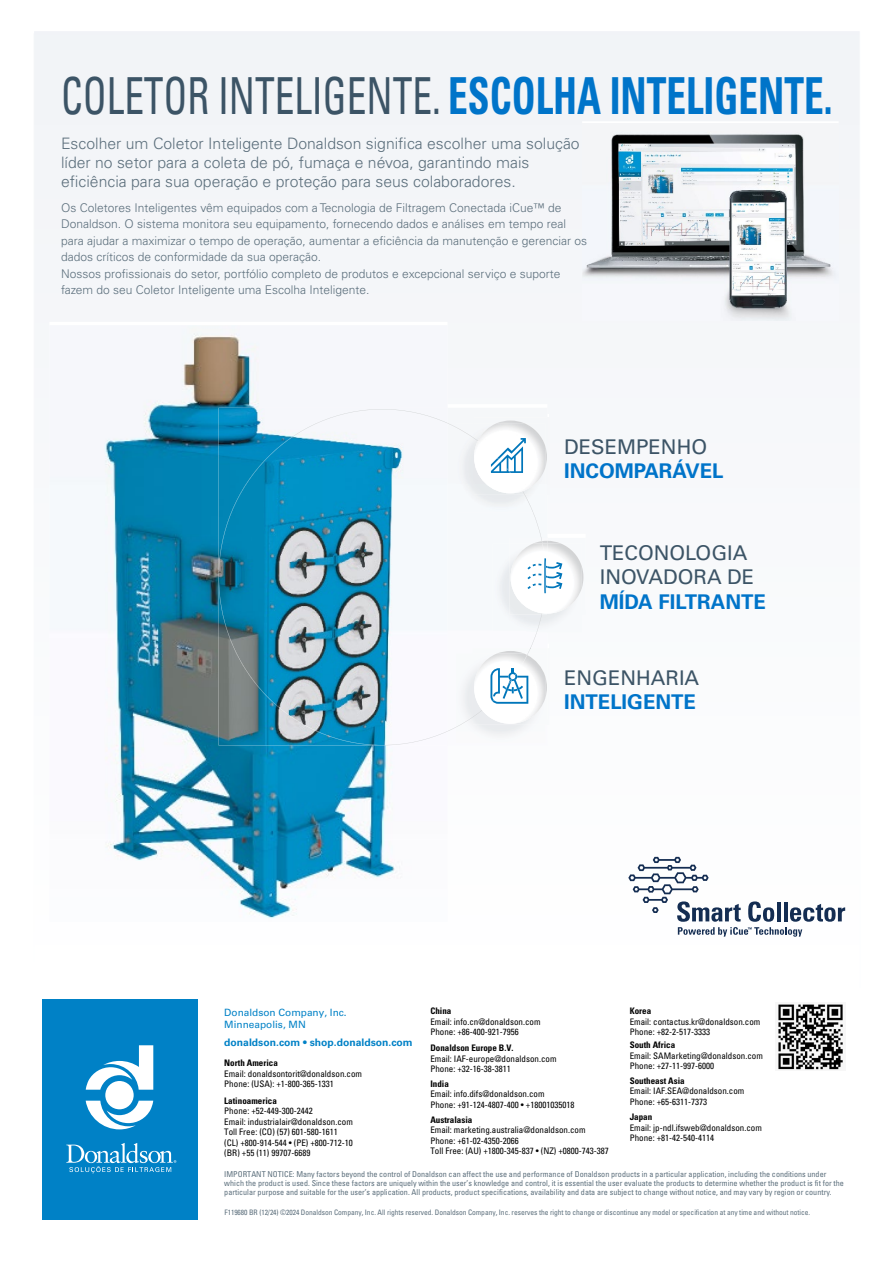
<style>
.page{position:relative;width:894px;height:1263px;background:#fff}
.page>*{position:absolute;margin:0;border:0;box-sizing:border-box;transform-origin:0 0}
.t1{font:condensed 51px "Univers LT Std";color:#3c5466;scale:.77 1}
.t2{font:20.25px/24.3px "Univers LT Std";color:#3c5466}
.t3{font:700 20.25px "Univers LT Std";color:#0074c9}
.t4{font:300 15.75px/18.9px "Univers LT Std";color:#5c6f7c}
.t5{font:300 12px/16.5px "Univers LT Std";color:#5c6f7c}
.t6{font:700 10.35px "Univers LT Std";color:#0081c6}
.t7{font:10.05px/12px "Univers LT Std";color:#0081c6}
.t8{font:condensed 9px/10.5px "Univers LT Std";color:#000}
.t9{font:700 condensed 9px "Univers LT Std";color:#000}
.t10{font:condensed 8.1px/9px "Univers LT Std";color:#5c6f7c}
.t11{font:condensed 7.5px "Univers LT Std";letter-spacing:-.005em;color:#5c6f7c}
.s1{font-weight:700;color:#0074c9}
</style>
<div class="page">
<div style="left:34px;top:31px;width:825px;height:906px;background:#f5f7f9"></div>
<div style="left:447px;top:408px;width:100px;height:337px;background:#f5f7f9"></div>
<div style="left:447px;top:427px;width:94px;height:304px;background:#f6f9fb"></div>
<svg style="left:447px;top:423px;width:9px;height:4px"></svg>
<img style="left:456px;top:423px;width:89px;height:89px">
<img style="left:456px;top:427px;width:77px;height:85px">
<img style="left:474px;top:418px;width:75px;height:76px">
<img style="left:474px;top:423px;width:71px;height:71px">
<img style="left:496px;top:420px;width:50px;height:48px">
<img style="left:477px;top:423px;width:68px;height:68px">
<img style="left:474px;top:441px;width:48px;height:52px">
<img style="left:477px;top:441px;width:45px;height:50px">
<img style="left:497px;top:438px;width:28px;height:21px">
<img style="left:500px;top:446px;width:23px;height:27px">
<svg style="left:490px;top:458px;width:20px;height:15px"></svg>
<img style="left:456px;top:724px;width:89px;height:18px">
<img style="left:456px;top:653px;width:16px;height:74px">
<img style="left:545px;top:655px;width:4px;height:69px">
<img style="left:472px;top:648px;width:52px;height:5px">
<svg style="left:524px;top:648px;width:25px;height:7px"></svg>
<img style="left:472px;top:717px;width:10px;height:7px">
<img style="left:472px;top:653px;width:2px;height:57px">
<svg style="left:472px;top:710px;width:10px;height:7px"></svg>
<img style="left:496px;top:651px;width:28px;height:2px">
<svg style="left:545px;top:676px;width:1px;height:22px"></svg>
<img style="left:482px;top:655px;width:63px;height:69px">
<img style="left:474px;top:653px;width:53px;height:57px">
<img style="left:492px;top:675px;width:36px;height:28px">
<img style="left:490px;top:668px;width:2px;height:33px">
<svg style="left:492px;top:668px;width:31px;height:33px"></svg>
<img style="left:513px;top:679px;width:9px;height:20px">
<img style="left:541px;top:614px;width:40px;height:18px">
<img style="left:492px;top:543px;width:49px;height:89px">
<img style="left:560px;top:538px;width:25px;height:76px">
<img style="left:509px;top:538px;width:32px;height:76px">
<svg style="left:533px;top:538px;width:27px;height:5px"></svg>
<img style="left:581px;top:566px;width:2px;height:22px">
<img style="left:545px;top:543px;width:36px;height:70px">
<img style="left:510px;top:543px;width:31px;height:70px">
<img style="left:541px;top:543px;width:4px;height:70px">
<img style="left:547px;top:562px;width:15px;height:27px">
<img style="left:544px;top:558px;width:3px;height:35px">
<svg style="left:527px;top:563px;width:19px;height:30px"></svg>
<img style="left:582px;top:124px;width:256px;height:197px">
<img style="left:49px;top:325px;width:398px;height:596px">
<img style="left:218px;top:409px;width:229px;height:336px">
<svg style="left:628px;top:857px;width:112px;height:64px"></svg>
<svg style="left:748px;top:901px;width:26px;height:20px"></svg>
<svg style="left:776px;top:901px;width:4px;height:20px"></svg>
<svg style="left:783px;top:901px;width:4px;height:20px"></svg>
<svg style="left:789px;top:903px;width:55px;height:18px"></svg>
<svg style="left:677px;top:927px;width:125px;height:9px"></svg>
<div style="left:42px;top:998px;width:156px;height:221px;background:#0081c6"></div>
<img style="left:778px;top:1004px;width:65px;height:66px">
<svg style="left:86px;top:1045px;width:67px;height:84px"></svg>
<svg style="left:66px;top:1143px;width:110px;height:30px"></svg>
<h1 class="t1" style="left:61px;top:64px;width:1002px">COLETOR INTELIGENTE. <span class="s1">ESCOLHA INTELIGENTE.</span></h1>
<h3 class="t4" style="left:61px;top:134px;width:520px">Escolher um Coletor Inteligente Donaldson significa escolher uma solução líder no setor para a coleta de pó, fumaça e névoa, garantindo mais eficiência para sua operação e proteção para seus colaboradores.</h3>
<p class="t5" style="left:61px;top:199px;width:527px">Os Coletores Inteligentes vêm equipados com a Tecnologia de Filtragem Conectada iCue™ de Donaldson. O sistema monitora seu equipamento, fornecendo dados e análises em tempo real para ajudar a maximizar o tempo de operação, aumentar a eficiência da manutenção e gerenciar os dados críticos de conformidade da sua operação.<br>Nossos profissionais do setor, portfólio completo de produtos e excepcional serviço e suporte fazem do seu Coletor Inteligente uma Escolha Inteligente.</p>
<h2 class="t2" style="left:564px;top:434px;width:144px">DESEMPENHO</h2>
<h2 class="t3" style="left:564px;top:459px;width:161px">INCOMPARÁVEL</h2>
<h2 class="t2" style="left:599px;top:541px;width:156px">TECONOLOGIA<br>INOVADORA DE</h2>
<h2 class="t3" style="left:599px;top:589px;width:168px">MÍDA FILTRANTE</h2>
<h2 class="t2" style="left:564px;top:665px;width:137px">ENGENHARIA</h2>
<h2 class="t3" style="left:564px;top:690px;width:133px">INTELIGENTE</h2>
<p class="t7" style="left:224px;top:1006px;width:124px">Donaldson Company, Inc.<br>Minneapolis, MN</p>
<p class="t6" style="left:224px;top:1036px;width:190px">donaldson.com • shop.donaldson.com</p>
<p class="t9" style="left:224px;top:1057px;width:55px">North America</p>
<p class="t8" style="left:224px;top:1068px;width:139px">Email: donaldsontorit@donaldson.com<br>Phone: (USA): +1-800-365-1331</p>
<p class="t9" style="left:224px;top:1095px;width:54px">Latinoamerica</p>
<p class="t8" style="left:224px;top:1105px;width:130px">Phone: +52-449-300-2442<br>Email: industrialair@donaldson.com<br>Toll Free: (CO) (57) 601-580-1611 (CL) +800-914-544 • (PE) +800-712-10 (BR) +55 (11) 99707-6689</p>
<p class="t9" style="left:430px;top:1005px;width:23px">China</p>
<p class="t8" style="left:430px;top:1016px;width:112px">Email: info.cn@donaldson.com<br>Phone: +86-400-921-7956</p>
<p class="t9" style="left:430px;top:1042px;width:84px">Donaldson Europe B.V.</p>
<p class="t8" style="left:430px;top:1053px;width:128px">Email: IAF-europe@donaldson.com<br>Phone: +32-16-38-3811</p>
<p class="t9" style="left:430px;top:1078px;width:20px">India</p>
<p class="t8" style="left:430px;top:1088px;width:145px">Email: info.difs@donaldson.com<br>Phone: +91-124-4807-400 • +18001035018</p>
<p class="t9" style="left:430px;top:1113px;width:43px">Australasia</p>
<p class="t8" style="left:430px;top:1124px;width:180px">Email: marketing.australia@donaldson.com<br>Phone: +61-02-4350-2066<br>Toll Free: (AU) +1800-345-837 • (NZ) +0800-743-387</p>
<p class="t9" style="left:629px;top:1005px;width:23px">Korea</p>
<p class="t8" style="left:629px;top:1016px;width:132px">Email: contactus.kr@donaldson.com<br>Phone: +82-2-517-3333</p>
<p class="t9" style="left:629px;top:1039px;width:47px">South Africa</p>
<p class="t8" style="left:629px;top:1050px;width:135px">Email: SAMarketing@donaldson.com<br>Phone: +27-11-997-6000</p>
<p class="t9" style="left:629px;top:1075px;width:56px">Southeast Asia</p>
<p class="t8" style="left:629px;top:1085px;width:116px">Email: IAF.SEA@donaldson.com<br>Phone: +65-6311-7373</p>
<p class="t9" style="left:629px;top:1111px;width:24px">Japan</p>
<p class="t8" style="left:629px;top:1122px;width:134px">Email: jp-ndl.ifsweb@donaldson.com<br>Phone: +81-42-540-4114</p>
<p class="t10" style="left:224px;top:1169px;width:621px">IMPORTANT NOTICE: Many factors beyond the control of Donaldson can affect the use and performance of Donaldson products in a particular application, including the conditions under which the product is used. Since these factors are uniquely within the user’s knowledge and control, it is essential the user evaluate the products to determine whether the product is fit for the particular purpose and suitable for the user’s application. All products, product specifications, availability and data are subject to change without notice, and may vary by region or country.</p>
<p class="t11" style="left:224px;top:1207px;width:587px">F119680 BR (12/24) ©2024 Donaldson Company, Inc. All rights reserved. Donaldson Company, Inc. reserves the right to change or discontinue any model or specification at any time and without notice.</p>
</div>
